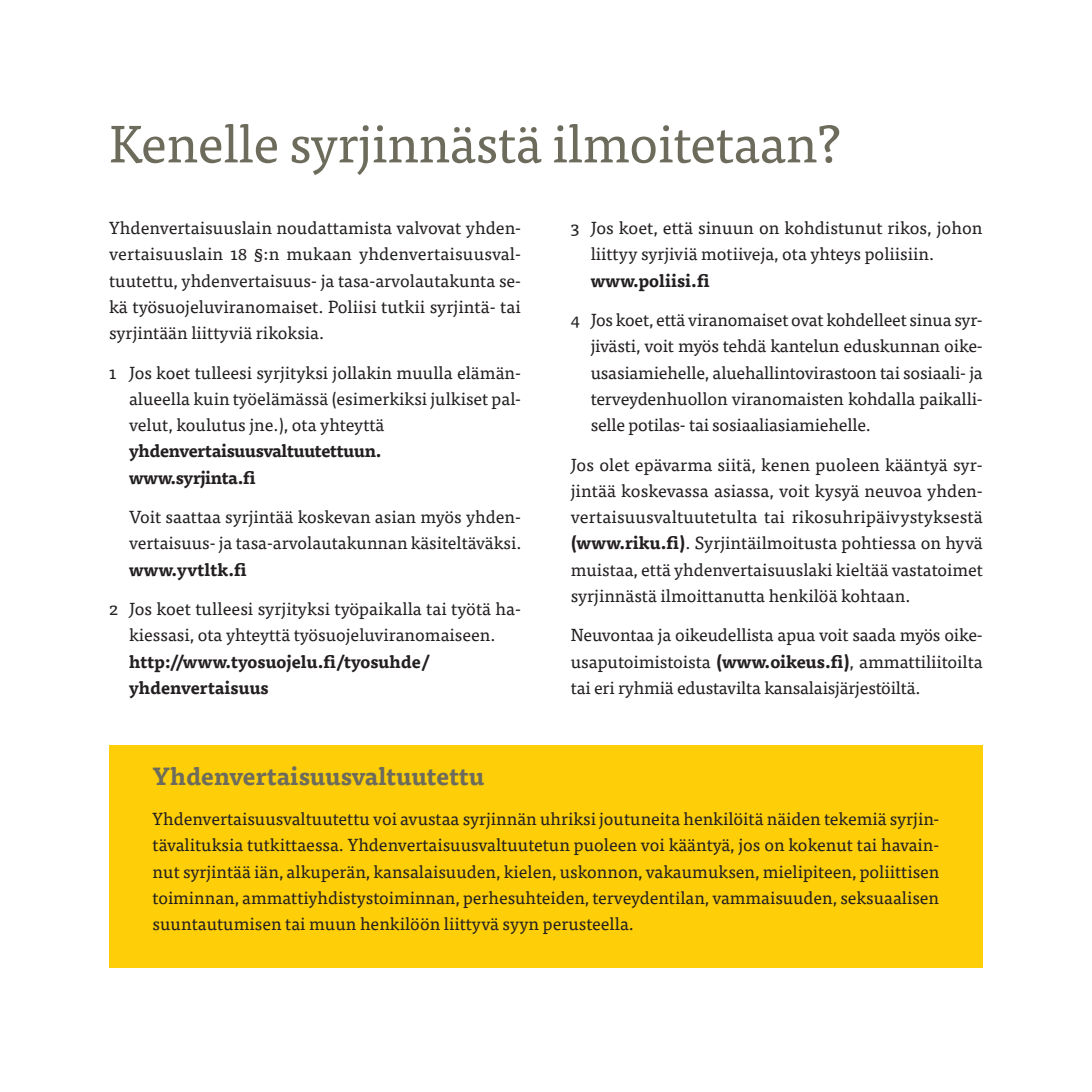
<style>
.page{position:relative;width:1092px;height:1092px;background:#fff}
.page>*{position:absolute;margin:0;border:0;box-sizing:border-box;transform-origin:0 0}
.otsikko{font:52.5px "Tisa Pro";letter-spacing:-.01em;color:#6d6c5c}
.väliotsikko{font:700 24.5px "Tisa Pro";color:#6d6c5c}
.leipä{font:17.5px/26.2px "Tisa Pro";color:#231f20;text-align:justify}
.leipä-2{font:700 17.5px/26.2px "Tisa Pro";letter-spacing:.015em;color:#231f20}
.s1{font-weight:700}
</style>
<div class="page">
<div style="left:109px;top:745px;width:873px;height:222px;background:#fece08"></div>
<p class="otsikko" style="left:109px;top:105px;width:732px">Kenelle syrjinnästä ilmoitetaan?</p>
<p class="leipä" style="left:109px;top:214px;width:413px">Yhdenvertaisuuslain noudattamista valvovat yhden&shy;vertaisuuslain 18 §:n mukaan yhdenvertaisuusval&shy;tuutettu, yhdenvertaisuus- ja tasa-arvolautakunta se&shy;kä työsuojeluviranomaiset. Poliisi tutkii syrjintä- tai syrjintään liittyviä rikoksia.</p>
<p class="leipä" style="left:129px;top:358px;width:393px;text-indent:-20px">1 Jos koet tulleesi syrjityksi jollakin muulla elämän&shy;alueella kuin työelämässä (esimerkiksi julkiset pal&shy;velut, koulutus jne.), ota yhteyttä</p>
<p class="leipä-2" style="left:129px;top:437px;width:254px">yhdenvertaisuusvaltuutettuun. www.syrjinta.fi</p>
<p class="leipä" style="left:129px;top:503px;width:394px">Voit saattaa syrjintää koskevan asian myös yhden&shy;vertaisuus- ja tasa-arvolautakunnan käsiteltäväksi.</p>
<p class="leipä-2" style="left:129px;top:555px;width:119px">www.yvtltk.fi</p>
<p class="leipä" style="left:109px;top:594px;width:413px;text-align:center">2 Jos koet tulleesi syrjityksi työpaikalla tai työtä ha&shy;kiessasi, ota yhteyttä työsuojeluviranomaiseen.</p>
<p class="leipä-2" style="left:129px;top:647px;width:302px">http://www.tyosuojelu.fi/tyosuhde/ yhdenvertaisuus</p>
<p class="leipä" style="left:590px;top:214px;width:393px;text-indent:-20px">3 Jos koet, että sinuun on kohdistunut rikos, johon liittyy syrjiviä motiiveja, ota yhteys poliisiin.</p>
<p class="leipä-2" style="left:590px;top:266px;width:120px">www.poliisi.fi</p>
<p class="leipä" style="left:590px;top:306px;width:393px;text-indent:-20px">4 Jos koet, että viranomaiset ovat kohdelleet sinua syr&shy;jivästi, voit myös tehdä kantelun eduskunnan oike&shy;usasiamiehelle, aluehallintovirastoon tai sosiaali- ja terveydenhuollon viranomaisten kohdalla paikalli&shy;selle potilas- tai sosiaaliasiamiehelle.</p>
<p class="leipä" style="left:570px;top:450px;width:413px">Jos olet epävarma siitä, kenen puoleen kääntyä syr&shy;jintää koskevassa asiassa, voit kysyä neuvoa yhden&shy;vertaisuusvaltuutetulta tai rikosuhripäivystyksestä <span class="s1">(www.riku.fi)</span>. Syrjintäilmoitusta pohtiessa on hyvä muistaa, että yhdenvertaisuuslaki kieltää vastatoimet syrjinnästä ilmoittanutta henkilöä kohtaan.</p>
<p class="leipä" style="left:570px;top:621px;width:413px">Neuvontaa ja oikeudellista apua voit saada myös oike&shy;usaputoimistoista <span class="s1">(www.oikeus.fi)</span>, ammattiliitoilta tai eri ryhmiä edustavilta kansalaisjärjestöiltä.</p>
<p class="väliotsikko" style="left:153px;top:756px;width:333px">Yhdenvertaisuusvaltuutettu</p>
<p class="leipä" style="left:153px;top:804px;width:788px">Yhdenvertaisuusvaltuutettu voi avustaa syrjinnän uhriksi joutuneita henkilöitä näiden tekemiä syrjin&shy;tävalituksia tutkittaessa. Yhdenvertaisuusvaltuutetun puoleen voi kääntyä, jos on kokenut tai havain&shy;nut syrjintää iän, alkuperän, kansalaisuuden, kielen, uskonnon, vakaumuksen, mielipiteen, poliittisen toiminnan, ammattiyhdistystoiminnan, perhesuhteiden, terveydentilan, vammaisuuden, seksuaalisen suuntautumisen tai muun henkilöön liittyvä syyn perusteella.</p>
</div>
